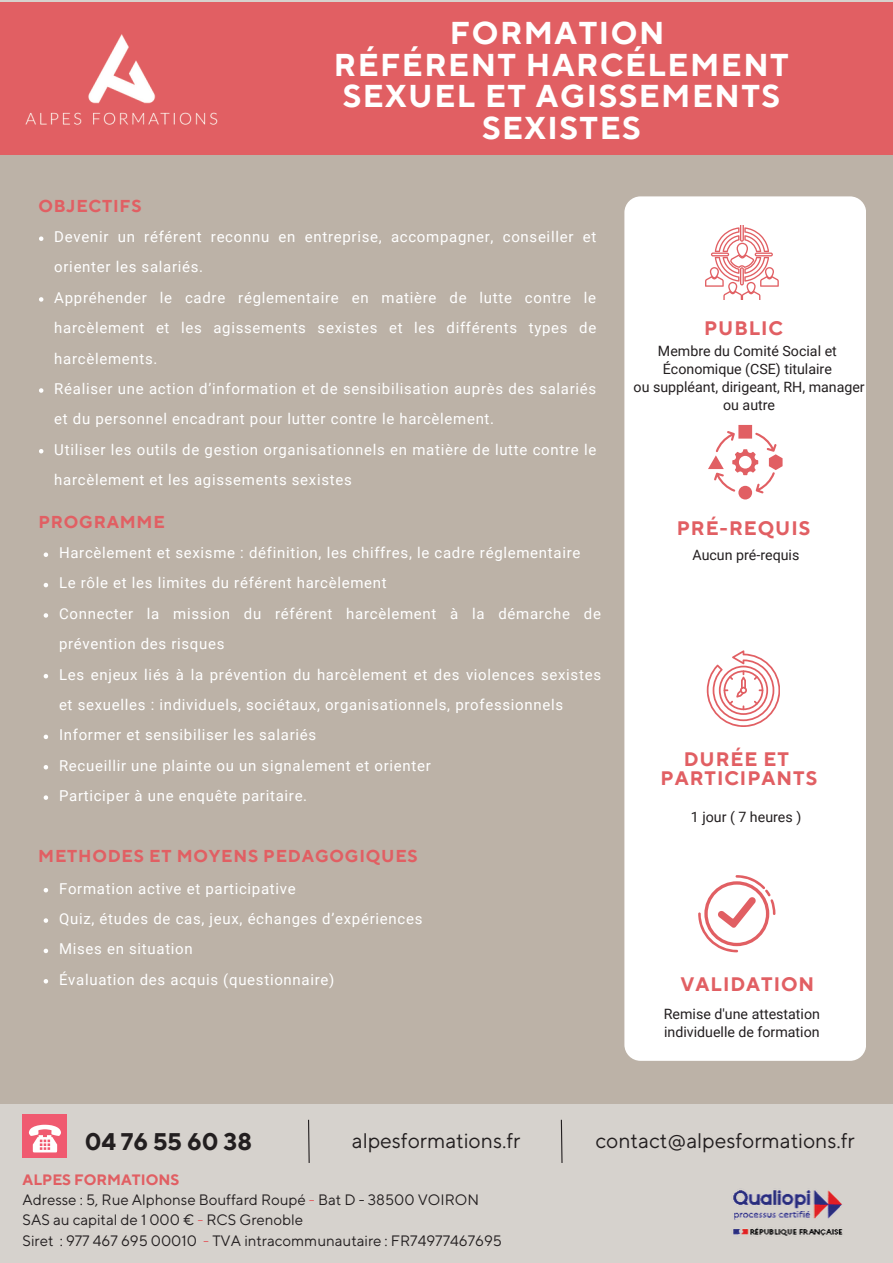
<style>
.page{position:relative;width:893px;height:1263px;background:#fff}
.page>*{position:absolute;margin:0;border:0;box-sizing:border-box;transform-origin:0 0}
.t1{font:700 31.5px/31.5px "TT Norms Pro";letter-spacing:.05em;color:#fff;text-align:center}
.t2{font:700 24px "TT Norms Pro";color:#231f20}
.t3{font:21px "TT Norms Pro";color:#231f20}
.t4{font:700 19.5px/19px "TT Norms Pro";letter-spacing:.05em;color:#e15f63;text-align:center}
.t5{font:700 17.1px "TT Norms Pro";letter-spacing:.045em;color:#e15f63}
.t6{font:15px/30.3px "Roboto";letter-spacing:.045em;color:#fff}
.t7{font:15px/20.2px "TT Norms Pro";color:#231f20}
.t8{font:14.25px/18px "Roboto";color:#231f20;text-align:center}
.s1{font-weight:700;color:#e15f63}
.s2{color:#e15f63}
</style>
<div class="page">
<div style="left:0;top:0;width:892px;height:1263px;background:#bcb2a7"></div>
<div style="left:0;top:0;width:892px;height:155px;background:#e15f63"></div>
<div style="left:624px;top:196px;width:242px;height:865px;background:#fff;border-radius:16px"></div>
<svg style="left:705px;top:226px;width:74px;height:74px"></svg>
<svg style="left:708px;top:425px;width:74px;height:74px"></svg>
<svg style="left:707px;top:650px;width:73px;height:77px"></svg>
<svg style="left:698px;top:875px;width:77px;height:77px"></svg>
<img style="left:25px;top:34px;width:193px;height:91px">
<svg style="left:39px;top:236px;width:4px;height:5px"></svg>
<svg style="left:39px;top:297px;width:4px;height:5px"></svg>
<svg style="left:39px;top:388px;width:4px;height:5px"></svg>
<svg style="left:39px;top:449px;width:4px;height:4px"></svg>
<svg style="left:44px;top:552px;width:4px;height:5px"></svg>
<svg style="left:44px;top:583px;width:4px;height:4px"></svg>
<svg style="left:44px;top:613px;width:4px;height:5px"></svg>
<svg style="left:44px;top:674px;width:4px;height:4px"></svg>
<svg style="left:44px;top:735px;width:4px;height:4px"></svg>
<svg style="left:44px;top:765px;width:4px;height:5px"></svg>
<svg style="left:44px;top:795px;width:4px;height:5px"></svg>
<hr style="left:0;top:0;width:892px;height:2px;background:#d6d2cd">
<svg style="left:44px;top:888px;width:4px;height:4px"></svg>
<svg style="left:44px;top:918px;width:4px;height:5px"></svg>
<svg style="left:44px;top:949px;width:4px;height:4px"></svg>
<svg style="left:44px;top:979px;width:4px;height:5px"></svg>
<div style="left:0;top:1105px;width:892px;height:158px;background:#d6d2cd"></div>
<svg style="left:308px;top:1119px;width:2px;height:44px"></svg>
<div style="left:23px;top:1114px;width:44px;height:44px;background:#f05a70"></div>
<svg style="left:29px;top:1125px;width:32px;height:27px"></svg>
<svg style="left:560px;top:1119px;width:3px;height:44px"></svg>
<img style="left:733px;top:1190px;width:110px;height:46px">
<p class="t5" style="left:39px;top:196px;width:104px">OBJECTIFS</p>
<h1 class="t1" style="left:334px;top:19px;width:456px">FORMATION<br>RÉFÉRENT HARCÉLEMENT<br>SEXUEL ET AGISSEMENTS<br>SEXISTES</h1>
<p class="t6" style="left:54px;top:222px;width:543px">Devenir un référent reconnu en entreprise, accompagner, conseiller et orienter les salariés.<br>Appréhender le cadre réglementaire en matière de lutte contre le harcèlement et les agissements sexistes et les différents types de harcèlements.<br>Réaliser une action d’information et de sensibilisation auprès des salariés et du personnel encadrant pour lutter contre le harcèlement.<br>Utiliser les outils de gestion organisationnels en matière de lutte contre le harcèlement et les agissements sexistes</p>
<p class="t5" style="left:39px;top:512px;width:128px">PROGRAMME</p>
<p class="t6" style="left:59px;top:538px;width:543px">Harcèlement et sexisme : définition, les chiffres, le cadre réglementaire<br>Le rôle et les limites du référent harcèlement<br>Connecter la mission du référent harcèlement à la démarche de prévention des risques<br>Les enjeux liés à la prévention du harcèlement et des violences sexistes et sexuelles : individuels, sociétaux, organisationnels, professionnels Informer et sensibiliser les salariés<br>Recueillir une plainte ou un signalement et orienter<br>Participer à une enquête paritaire.</p>
<p class="t5" style="left:38px;top:846px;width:381px">METHODES ET MOYENS PEDAGOGIQUES</p>
<p class="t6" style="left:59px;top:873px;width:365px">Formation active et participative<br>Quiz, études de cas, jeux, échanges d’expériences Mises en situation<br>Évaluation des acquis (questionnaire)</p>
<h3 class="t4" style="left:704px;top:320px;width:81px">PUBLIC</h3>
<p class="t8" style="left:634px;top:342px;width:233px">Membre du Comité Social et<br>Économique (CSE) titulaire<br>ou suppléant, dirigeant, RH, manager ou autre</p>
<h3 class="t4" style="left:677px;top:519px;width:135px">PRÉ-REQUIS</h3>
<p class="t8" style="left:692px;top:546px;width:109px">Aucun pré-requis</p>
<h3 class="t4" style="left:660px;top:750px;width:158px">DURÉE ET<br>PARTICIPANTS</h3>
<p class="t8" style="left:691px;top:808px;width:112px">1 jour ( 7 heures )</p>
<h3 class="t4" style="left:681px;top:975px;width:135px">VALIDATION</h3>
<p class="t8" style="left:664px;top:1005px;width:158px;text-align:left">Remise d'une attestation individuelle de formation</p>
<h2 class="t2" style="left:85px;top:1128px;width:169px">04 76 55 60 38</h2>
<h3 class="t3" style="left:595px;top:1128px;width:261px">contact@alpesformations.fr</h3>
<p class="t7" style="left:23px;top:1170px;width:481px"><span class="s1">ALPES FORMATIONS<br></span>Adresse : 5, Rue Alphonse Bouffard Roupé <span class="s2">-</span> Bat D - 38500 VOIRON SAS au capital de 1 000 € <span class="s2">-</span> RCS Grenoble<br>Siret : 977 467 695 00010 <span class="s2">-</span> TVA intracommunautaire : FR74977467695</p>
<h3 class="t3" style="left:352px;top:1128px;width:170px">alpesformations.fr</h3>
</div>
